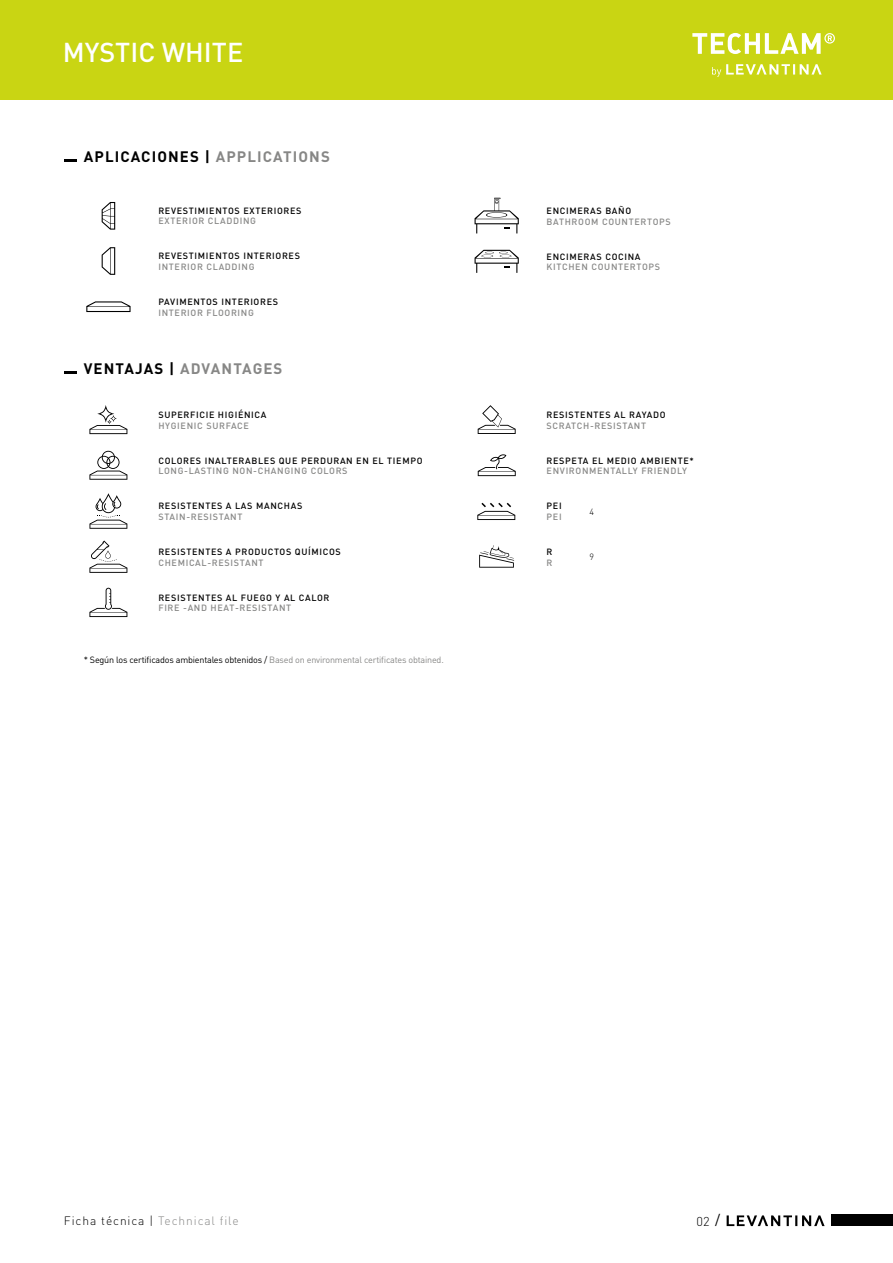
<style>
.page{position:relative;width:893px;height:1263px;background:#fff}
.page>*{position:absolute;margin:0;border:0;box-sizing:border-box;transform-origin:0 0}
.t1{font:500 27px "DIN";color:#fff}
.t2{font:700 15px "DIN";letter-spacing:.075em;color:#000}
.t3{font:700 15px "DIN";letter-spacing:.075em;color:#878786}
.t4{font:300 12.75px "DIN";color:#000}
.t5{font:300 12px "DIN";letter-spacing:.075em;color:#000}
.t6{font:500 9px "DIN";letter-spacing:.075em;color:#000}
.t7{font:500 9px "DIN";letter-spacing:.075em;color:#878786}
.t8{font:9px "DIN";letter-spacing:-.02em;color:#000}
.t9{font:300 9px "DIN";color:#000}
.s1{color:#878786}
.s2{color:#000}
.s3{font-weight:400;font-size:14.25px}
</style>
<div class="page">
<div style="left:0;top:0;width:893px;height:100px;background:#c9d513"></div>
<svg style="left:64px;top:159px;width:13px;height:2px"></svg>
<div style="left:831px;top:1215px;width:62px;height:11px;background:#000"></div>
<svg style="left:727px;top:1215px;width:98px;height:11px"></svg>
<svg style="left:102px;top:202px;width:13px;height:28px"></svg>
<svg style="left:102px;top:247px;width:13px;height:28px"></svg>
<svg style="left:86px;top:301px;width:45px;height:11px"></svg>
<svg style="left:475px;top:198px;width:44px;height:35px"></svg>
<svg style="left:475px;top:250px;width:44px;height:23px"></svg>
<svg style="left:692px;top:33px;width:143px;height:21px"></svg>
<svg style="left:712px;top:64px;width:110px;height:13px"></svg>
<svg style="left:64px;top:372px;width:13px;height:2px"></svg>
<svg style="left:89px;top:588px;width:38px;height:29px"></svg>
<svg style="left:89px;top:405px;width:38px;height:29px"></svg>
<svg style="left:89px;top:451px;width:38px;height:29px"></svg>
<svg style="left:89px;top:493px;width:38px;height:36px"></svg>
<svg style="left:89px;top:540px;width:38px;height:33px"></svg>
<svg style="left:478px;top:405px;width:38px;height:29px"></svg>
<svg style="left:478px;top:454px;width:38px;height:22px"></svg>
<svg style="left:477px;top:503px;width:38px;height:17px"></svg>
<svg style="left:479px;top:545px;width:35px;height:23px"></svg>
<h1 class="t1" style="left:63px;top:34px;width:182px">MYSTIC WHITE</h1>
<h2 class="t2" style="left:84px;top:146px;width:248px">APLICACIONES | <span class="s1">APPLICATIONS</span></h2>
<p class="t6" style="left:158px;top:204px;width:145px">REVESTIMIENTOS EXTERIORES</p>
<p class="t7" style="left:158px;top:215px;width:99px">EXTERIOR CLADDING</p>
<p class="t6" style="left:158px;top:250px;width:143px">REVESTIMIENTOS INTERIORES</p>
<p class="t7" style="left:158px;top:261px;width:98px">INTERIOR CLADDING</p>
<p class="t6" style="left:158px;top:296px;width:121px">PAVIMENTOS INTERIORES</p>
<p class="t7" style="left:158px;top:306px;width:97px">INTERIOR FLOORING</p>
<h2 class="t3" style="left:84px;top:359px;width:200px"><span class="s2">VENTAJAS |</span> ADVANTAGES</h2>
<p class="t6" style="left:158px;top:408px;width:110px">SUPERFICIE HIGIÉNICA</p>
<p class="t7" style="left:158px;top:419px;width:92px">HYGIENIC SURFACE</p>
<p class="t6" style="left:158px;top:454px;width:266px">COLORES INALTERABLES QUE PERDURAN EN EL TIEMPO</p>
<p class="t7" style="left:158px;top:465px;width:191px">LONG-LASTING NON-CHANGING COLORS</p>
<p class="t6" style="left:158px;top:500px;width:145px">RESISTENTES A LAS MANCHAS</p>
<p class="t7" style="left:158px;top:511px;width:86px">STAIN-RESISTANT</p>
<p class="t6" style="left:158px;top:546px;width:184px">RESISTENTES A PRODUCTOS QUÍMICOS</p>
<p class="t7" style="left:158px;top:556px;width:107px">CHEMICAL-RESISTANT</p>
<p class="t6" style="left:158px;top:591px;width:173px">RESISTENTES AL FUEGO Y AL CALOR</p>
<p class="t7" style="left:158px;top:602px;width:134px">FIRE -AND HEAT-RESISTANT</p>
<p class="t8" style="left:84px;top:654px;width:361px">* Según los certificados ambientales obtenidos / <span class="s1">Based on environmental certificates obtained.</span></p>
<p class="t6" style="left:547px;top:205px;width:86px">ENCIMERAS BAÑO</p>
<p class="t7" style="left:547px;top:215px;width:126px">BATHROOM COUNTERTOPS</p>
<p class="t6" style="left:547px;top:250px;width:95px">ENCIMERAS COCINA</p>
<p class="t7" style="left:547px;top:261px;width:115px">KITCHEN COUNTERTOPS</p>
<p class="t6" style="left:547px;top:408px;width:121px">RESISTENTES AL RAYADO</p>
<p class="t7" style="left:547px;top:419px;width:101px">SCRATCH-RESISTANT</p>
<p class="t6" style="left:547px;top:454px;width:149px">RESPETA EL MEDIO AMBIENTE*</p>
<p class="t7" style="left:547px;top:465px;width:142px">ENVIRONMENTALLY FRIENDLY</p>
<p class="t6" style="left:547px;top:500px;width:17px">PEI</p>
<p class="t7" style="left:547px;top:511px;width:17px">PEI</p>
<p class="t6" style="left:547px;top:545px;width:7px">R</p>
<p class="t7" style="left:547px;top:556px;width:7px">R</p>
<p class="t9" style="left:589px;top:505px;width:6px">4</p>
<p class="t9" style="left:589px;top:551px;width:6px">9</p>
<h3 class="t5" style="left:64px;top:1213px;width:176px">Ficha técnica | <span class="s1">Technical file</span></h3>
<h3 class="t4" style="left:696px;top:1213px;width:25px">02 <span class="s3">/</span></h3>
</div>
